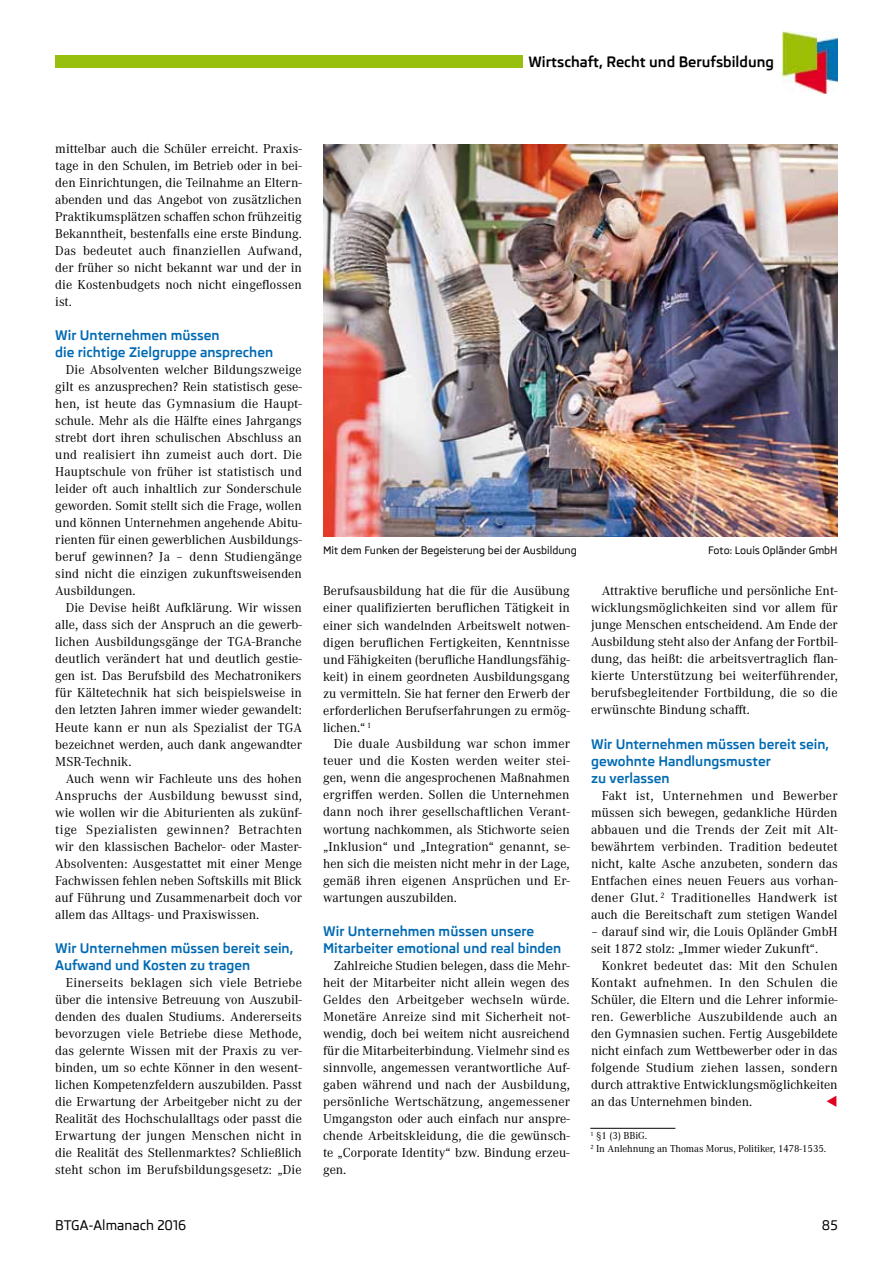
<style>
.page{position:relative;width:893px;height:1263px;background:#fff}
.page>*{position:absolute;margin:0;border:0;box-sizing:border-box;transform-origin:0 0}
.t1{font:700 14.4px "Skoda Pro";color:#000}
.t2{font:13.5px/17px "Corporate A";color:#000;text-align:justify}
.t3{font:700 13.5px/17px "Skoda Pro";color:#006ab3}
.t4{font:500 13.5px "Skoda Pro";color:#000}
.t5{font:500 10.5px "Skoda Pro";color:#000}
.t6{font:10.5px/12.8px "Corporate A";letter-spacing:-.01em;color:#000}
</style>
<div class="page">
<div style="left:55px;top:56px;width:468px;height:12px;background:#97bf0d"></div>
<img style="left:783px;top:32px;width:55px;height:61px">
<img style="left:323px;top:145px;width:515px;height:392px">
<hr style="left:590px;top:1128px;width:85px;height:1px;background:#000">
<p class="t1" style="left:528px;top:53px;width:247px">Wirtschaft, Recht und Berufsbildung</p>
<p class="t2" style="left:55px;top:140px;width:248px">mittelbar auch die Schüler erreicht. Praxis&shy;tage in den Schulen, im Betrieb oder in bei&shy;den Einrichtungen, die Teilnahme an Eltern&shy;abenden und das Angebot von zusätzlichen Praktikumsplätzen schaffen schon frühzeitig Bekanntheit, bestenfalls eine erste Bindung.<br>Das bedeutet auch finanziellen Aufwand, der früher so nicht bekannt war und der in die Kostenbudgets noch nicht eingeflossen ist.</p>
<p class="t3" style="left:55px;top:327px;width:219px">Wir Unternehmen müssen<br>die richtige Zielgruppe ansprechen</p>
<p class="t2" style="left:55px;top:362px;width:248px;text-indent:11px">Die Absolventen welcher Bildungszweige gilt es anzusprechen? Rein statistisch gese&shy;hen, ist heute das Gymnasium die Haupt&shy;schule. Mehr als die Hälfte eines Jahrgangs strebt dort ihren schulischen Abschluss an und realisiert ihn zumeist auch dort. Die Hauptschule von früher ist statistisch und leider oft auch inhaltlich zur Sonderschule geworden. Somit stellt sich die Frage, wollen und können Unternehmen angehende Abitu&shy;rienten für einen gewerblichen Ausbildungs&shy;beruf gewinnen? Ja – denn Studiengänge sind nicht die einzigen zukunftsweisenden Ausbildungen.</p>
<p class="t2" style="left:55px;top:600px;width:248px;text-indent:11px">Die Devise heißt Aufklärung. Wir wissen alle, dass sich der Anspruch an die gewerb&shy;lichen Ausbildungsgänge der TGA-Branche deutlich verändert hat und deutlich gestie&shy;gen ist. Das Berufsbild des Mechatronikers für Kältetechnik hat sich beispielsweise in den letzten Jahren immer wieder gewandelt:<br>Heute kann er nun als Spezialist der TGA bezeichnet werden, auch dank angewandter MSR-Technik.</p>
<p class="t2" style="left:55px;top:770px;width:248px;text-indent:11px">Auch wenn wir Fachleute uns des hohen Anspruchs der Ausbildung bewusst sind, wie wollen wir die Abiturienten als zukünf&shy;tige Spezialisten gewinnen? Betrachten wir den klassischen Bachelor- oder Master-Absolventen: Ausgestattet mit einer Menge Fachwissen fehlen neben Softskills mit Blick auf Führung und Zusammenarbeit doch vor allem das Alltags- und Praxiswissen.</p>
<p class="t3" style="left:55px;top:939px;width:239px">Wir Unternehmen müssen bereit sein,<br>Aufwand und Kosten zu tragen</p>
<p class="t2" style="left:55px;top:974px;width:248px;text-indent:11px">Einerseits beklagen sich viele Betriebe über die intensive Betreuung von Auszubil&shy;denden des dualen Studiums. Andererseits bevorzugen viele Betriebe diese Methode, das gelernte Wissen mit der Praxis zu ver&shy;binden, um so echte Könner in den wesent&shy;lichen Kompetenzfeldern auszubilden. Passt die Erwartung der Arbeitgeber nicht zu der Realität des Hochschulalltags oder passt die Erwartung der jungen Menschen nicht in die Realität des Stellenmarktes? Schließlich steht schon im Berufsbildungsgesetz: „Die</p>
<p class="t5" style="left:323px;top:544px;width:255px">Mit dem Funken der Begeisterung bei der Ausbildung</p>
<p class="t5" style="left:708px;top:544px;width:131px">Foto: Louis Opländer GmbH</p>
<p class="t2" style="left:323px;top:583px;width:248px">Berufsausbildung hat die für die Ausübung einer qualifizierten beruflichen Tätigkeit in einer sich wandelnden Arbeitswelt notwen&shy;digen beruflichen Fertigkeiten, Kenntnisse und Fähigkeiten (berufliche Handlungsfähig&shy;keit) in einem geordneten Ausbildungsgang zu vermitteln. Sie hat ferner den Erwerb der erforderlichen Berufserfahrungen zu ermög&shy;lichen.“ <sup>1</sup></p>
<p class="t2" style="left:323px;top:736px;width:248px;text-indent:11px">Die duale Ausbildung war schon immer teuer und die Kosten werden weiter stei&shy;gen, wenn die angesprochenen Maßnahmen ergriffen werden. Sollen die Unternehmen dann noch ihrer gesellschaftlichen Verant&shy;wortung nachkommen, als Stichworte seien „Inklusion“ und „Integration“ genannt, se&shy;hen sich die meisten nicht mehr in der Lage, gemäß ihren eigenen Ansprüchen und Er&shy;wartungen auszubilden.</p>
<p class="t3" style="left:323px;top:922px;width:240px">Wir Unternehmen müssen unsere<br>Mitarbeiter emotional und real binden</p>
<p class="t2" style="left:323px;top:957px;width:248px;text-indent:11px">Zahlreiche Studien belegen, dass die Mehr&shy;heit der Mitarbeiter nicht allein wegen des Geldes den Arbeitgeber wechseln würde.<br>Monetäre Anreize sind mit Sicherheit not&shy;wendig, doch bei weitem nicht ausreichend für die Mitarbeiterbindung. Vielmehr sind es sinnvolle, angemessen verantwortliche Auf&shy;gaben während und nach der Ausbildung, persönliche Wertschätzung, angemessener Umgangston oder auch einfach nur anspre&shy;chende Arbeitskleidung, die die gewünsch&shy;te „Corporate Identity“ bzw. Bindung erzeu&shy;gen.</p>
<p class="t2" style="left:591px;top:583px;width:248px;text-indent:11px">Attraktive berufliche und persönliche Ent&shy;wicklungsmöglichkeiten sind vor allem für junge Menschen entscheidend. Am Ende der Ausbildung steht also der Anfang der Fortbil&shy;dung, das heißt: die arbeitsvertraglich flan&shy;kierte Unterstützung bei weiterführender, berufsbegleitender Fortbildung, die so die erwünschte Bindung schafft.</p>
<p class="t3" style="left:591px;top:735px;width:239px">Wir Unternehmen müssen bereit sein, gewohnte Handlungsmuster<br>zu verlassen</p>
<p class="t2" style="left:591px;top:787px;width:248px;text-indent:11px">Fakt ist, Unternehmen und Bewerber müssen sich bewegen, gedankliche Hürden abbauen und die Trends der Zeit mit Alt&shy;bewährtem verbinden. Tradition bedeutet nicht, kalte Asche anzubeten, sondern das Entfachen eines neuen Feuers aus vorhan&shy;dener Glut. <sup>2</sup> Traditionelles Handwerk ist auch die Bereitschaft zum stetigen Wandel</p>
<p class="t2" style="left:591px;top:923px;width:248px">– darauf sind wir, die Louis Opländer GmbH seit 1872 stolz: „Immer wieder Zukunft“.</p>
<p class="t2" style="left:591px;top:957px;width:248px;text-indent:11px">Konkret bedeutet das: Mit den Schulen Kontakt aufnehmen. In den Schulen die Schüler, die Eltern und die Lehrer informie&shy;ren. Gewerbliche Auszubildende auch an den Gymnasien suchen. Fertig Ausgebildete nicht einfach zum Wettbewerber oder in das folgende Studium ziehen lassen, sondern durch attraktive Entwicklungsmöglichkeiten an das Unternehmen binden.</p>
<p class="t6" style="left:590px;top:1129px;width:237px"><sup>1</sup> §1 (3) BBiG.<br><sup>2</sup> In Anlehnung an Thomas Morus, Politiker, 1478-1535.</p>
<p class="t4" style="left:55px;top:1217px;width:133px">BTGA-Almanach 2016</p>
<p class="t4" style="left:822px;top:1217px;width:17px">85</p>
</div>
